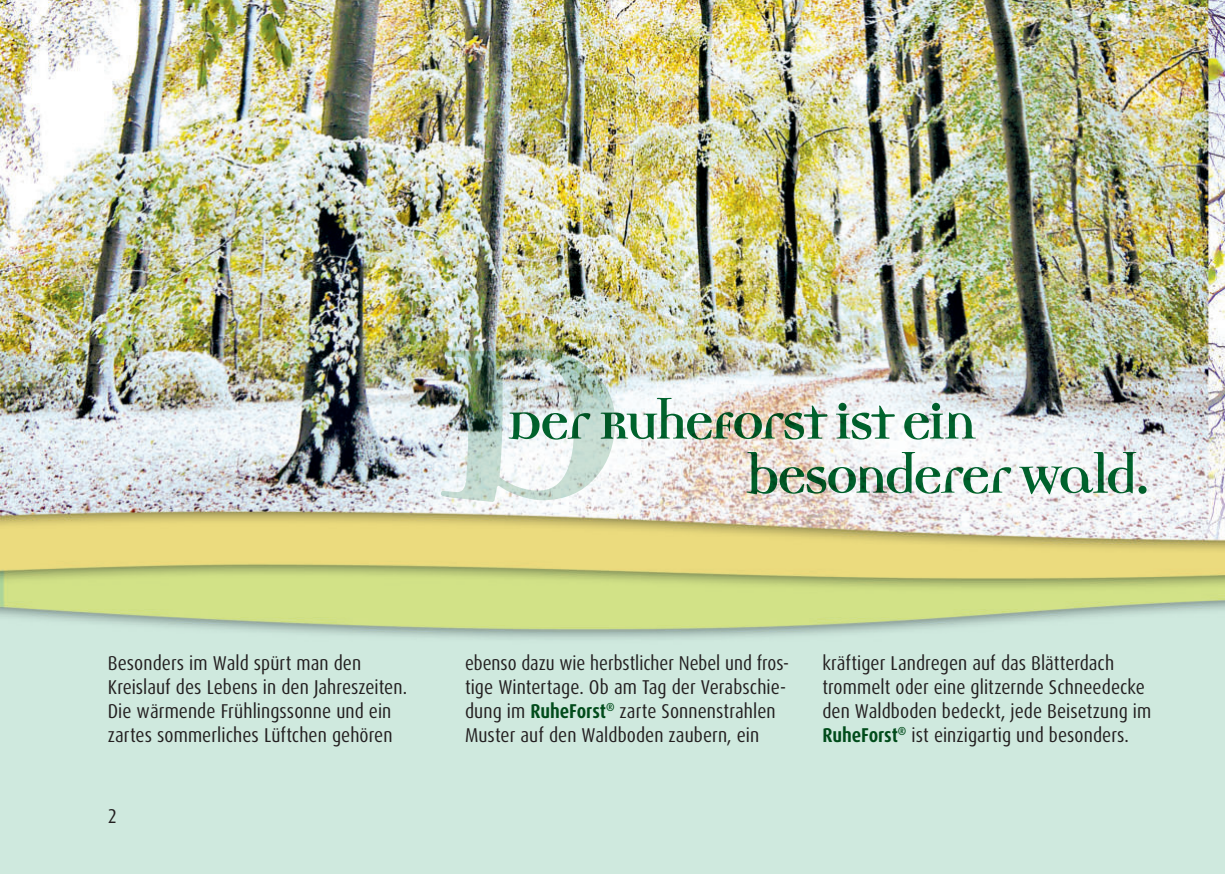
<style>
.page{position:relative;width:1225px;height:874px;background:#fff}
.page>*{position:absolute;margin:0;border:0;box-sizing:border-box;transform-origin:0 0}
.t1{font:344px "Bebris Bold Ruhe Forst";color:#00652e}
.t2{font:61px/54px "Bebris Bold Ruhe Forst";letter-spacing:-.055em;color:#00652e}
.t3{font:condensed 20px/24px "Dax OT";letter-spacing:.005em;color:#231f20}
.s1{font-weight:700;color:#004b1a}
</style>
<div class="page">
<img style="left:0;top:0;width:1225px;height:873px">
<h1 class="t1" style="left:428px;top:177px;width:207px">D</h1>
<h2 class="t2" style="left:745px;top:390px;width:407px;text-indent:-239px">Der RuheForst ist ein besonderer Wald.</h2>
<p class="t3" style="left:108px;top:651px;width:301px">Besonders im Wald spürt man den Kreislauf des Lebens in den Jahreszeiten.<br>Die wärmende Frühlingssonne und ein zartes sommerliches Lüftchen gehören</p>
<p class="t3" style="left:465px;top:651px;width:325px">ebenso dazu wie herbstlicher Nebel und fros&shy;tige Wintertage. Ob am Tag der Verabschie&shy;dung im <span class="s1">RuheForst</span><sup>®</sup> zarte Sonnenstrahlen Muster auf den Waldboden zaubern, ein</p>
<p class="t3" style="left:822px;top:651px;width:330px">kräftiger Landregen auf das Blätterdach trommelt oder eine glitzernde Schneedecke den Waldboden bedeckt, jede Beisetzung im <span class="s1">RuheForst</span><sup>®</sup> ist einzigartig und besonders.</p>
<p class="t3" style="left:108px;top:804px;width:11px">2</p>
</div>
